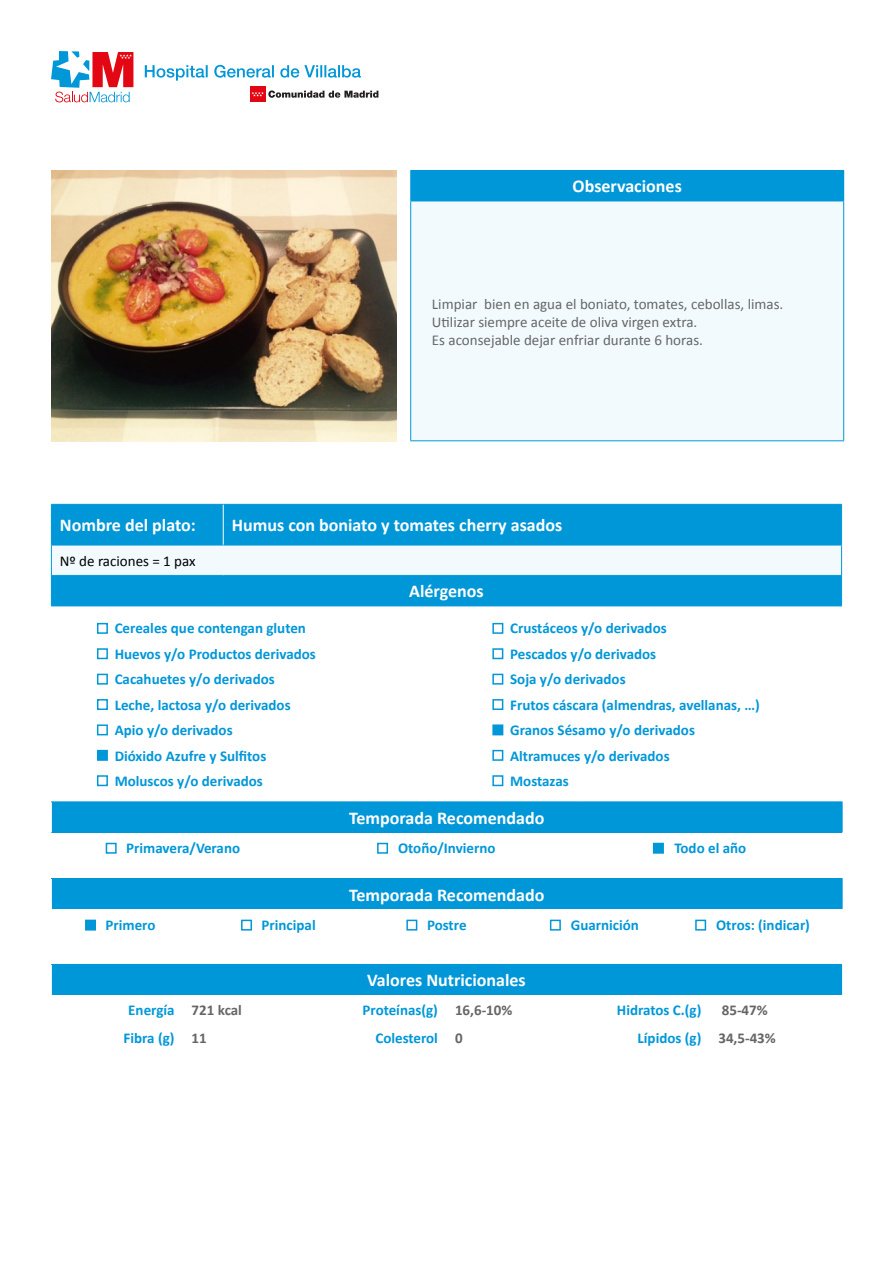
<style>
.page{position:relative;width:893px;height:1263px;background:#fff}
.page>*{position:absolute;margin:0;border:0;box-sizing:border-box;transform-origin:0 0}
.t1{font:700 18px "Calibri";color:#fff}
.t2{font:700 15px "Calibri";color:#0097d9}
.t3{font:15px "Calibri";color:#666}
.t4{font:700 15px "Calibri";color:#666}
.t5{font:15px "Calibri";color:#000}
</style>
<div class="page">
<div style="left:411px;top:170px;width:433px;height:31px;background:#0097d9"></div>
<div style="left:411px;top:201px;width:433px;height:240px;background:#f2fafd"></div>
<hr style="left:410px;top:201px;width:1px;height:239px;background:#0097d9">
<hr style="left:843px;top:201px;width:1px;height:239px;background:#0097d9">
<hr style="left:410px;top:440px;width:434px;height:1px;background:#0097d9">
<hr style="left:410px;top:170px;width:434px;height:1px;background:#0097d9">
<hr style="left:410px;top:171px;width:1px;height:30px;background:#0097d9">
<hr style="left:410px;top:201px;width:434px;height:1px;background:#0097d9">
<img style="left:51px;top:170px;width:345px;height:271px">
<div style="left:51px;top:802px;width:791px;height:30px;background:#0097d9"></div>
<hr style="left:51px;top:801px;width:264px;height:1px;background:#0097d9">
<hr style="left:315px;top:801px;width:264px;height:1px;background:#0097d9">
<hr style="left:579px;top:801px;width:263px;height:1px;background:#0097d9">
<hr style="left:842px;top:802px;width:1px;height:30px;background:#0097d9">
<hr style="left:51px;top:802px;width:1px;height:30px;background:#fff">
<div style="left:51px;top:878px;width:791px;height:31px;background:#0097d9"></div>
<hr style="left:842px;top:879px;width:1px;height:30px;background:#0097d9">
<hr style="left:51px;top:879px;width:1px;height:30px;background:#fff">
<div style="left:51px;top:964px;width:791px;height:31px;background:#0097d9"></div>
<hr style="left:51px;top:965px;width:1px;height:30px;background:#fff">
<div style="left:97px;top:623px;width:11px;height:11px;border:2px solid #0097d9"></div>
<div style="left:492px;top:623px;width:11px;height:11px;border:2px solid #0097d9"></div>
<div style="left:97px;top:648px;width:11px;height:11px;border:2px solid #0097d9"></div>
<div style="left:492px;top:648px;width:11px;height:11px;border:2px solid #0097d9"></div>
<div style="left:97px;top:674px;width:11px;height:11px;border:2px solid #0097d9"></div>
<div style="left:492px;top:674px;width:11px;height:11px;border:2px solid #0097d9"></div>
<div style="left:97px;top:699px;width:11px;height:11px;border:2px solid #0097d9"></div>
<div style="left:492px;top:699px;width:11px;height:11px;border:2px solid #0097d9"></div>
<div style="left:97px;top:724px;width:11px;height:11px;border:2px solid #0097d9"></div>
<div style="left:492px;top:724px;width:11px;height:11px;background:#0097d9;border:2px solid #0097d9"></div>
<div style="left:97px;top:750px;width:11px;height:11px;background:#0097d9;border:2px solid #0097d9"></div>
<div style="left:492px;top:750px;width:11px;height:11px;border:2px solid #0097d9"></div>
<div style="left:97px;top:775px;width:11px;height:11px;border:2px solid #0097d9"></div>
<div style="left:106px;top:843px;width:11px;height:11px;border:2px solid #0097d9"></div>
<div style="left:85px;top:920px;width:11px;height:10px;background:#0097d9"></div>
<div style="left:241px;top:920px;width:11px;height:10px;border:2px solid #0097d9"></div>
<div style="left:406px;top:920px;width:11px;height:10px;border:2px solid #0097d9"></div>
<div style="left:550px;top:920px;width:11px;height:10px;border:2px solid #0097d9"></div>
<div style="left:695px;top:920px;width:11px;height:10px;border:2px solid #0097d9"></div>
<div style="left:377px;top:843px;width:11px;height:11px;border:2px solid #0097d9"></div>
<div style="left:653px;top:843px;width:11px;height:11px;background:#0097d9;border:2px solid #0097d9"></div>
<div style="left:492px;top:775px;width:11px;height:11px;border:2px solid #0097d9"></div>
<div style="left:250px;top:87px;width:15px;height:15px;background:#e30613"></div>
<svg style="left:251px;top:90px;width:127px;height:8px"></svg>
<svg style="left:51px;top:51px;width:82px;height:51px"></svg>
<svg style="left:145px;top:65px;width:216px;height:16px"></svg>
<div style="left:52px;top:505px;width:789px;height:100px;background:#0097d9"></div>
<div style="left:51px;top:545px;width:791px;height:30px;background:#f2fafd"></div>
<hr style="left:51px;top:504px;width:172px;height:1px;background:#0097d9">
<hr style="left:51px;top:505px;width:1px;height:40px;background:#0097d9">
<hr style="left:223px;top:504px;width:619px;height:1px;background:#0097d9">
<hr style="left:841px;top:505px;width:1px;height:40px;background:#0097d9">
<hr style="left:51px;top:545px;width:172px;height:1px;background:#0097d9">
<hr style="left:51px;top:545px;width:1px;height:30px;background:#0097d9">
<hr style="left:223px;top:545px;width:619px;height:1px;background:#0097d9">
<hr style="left:841px;top:545px;width:1px;height:30px;background:#0097d9">
<hr style="left:51px;top:575px;width:172px;height:1px;background:#0097d9">
<svg style="left:51px;top:576px;width:1px;height:29px"></svg>
<hr style="left:223px;top:575px;width:619px;height:1px;background:#0097d9">
<svg style="left:841px;top:576px;width:1px;height:29px"></svg>
<hr style="left:51px;top:605px;width:172px;height:1px;background:#0097d9">
<hr style="left:223px;top:605px;width:619px;height:1px;background:#0097d9">
<hr style="left:223px;top:505px;width:1px;height:40px;background:#fff">
<p class="t1" style="left:573px;top:175px;width:111px">Observaciones</p>
<p class="t3" style="left:432px;top:294px;width:353px">Limpiar bien en agua el boniato, tomates, cebollas, limas.</p>
<p class="t3" style="left:432px;top:312px;width:267px">Utilizar siempre aceite de oliva virgen extra.</p>
<p class="t3" style="left:432px;top:330px;width:272px">Es aconsejable dejar enfriar durante 6 horas.</p>
<p class="t1" style="left:60px;top:514px;width:137px">Nombre del plato:</p>
<p class="t1" style="left:232px;top:514px;width:332px">Humus con boniato y tomates cherry asados</p>
<p class="t5" style="left:60px;top:551px;width:137px">Nº de raciones = 1 pax</p>
<p class="t1" style="left:409px;top:580px;width:76px">Alérgenos</p>
<p class="t2" style="left:115px;top:619px;width:193px">Cereales que contengan gluten</p>
<p class="t2" style="left:115px;top:644px;width:203px">Huevos y/o Productos derivados</p>
<p class="t2" style="left:115px;top:670px;width:162px">Cacahuetes y/o derivados</p>
<p class="t2" style="left:115px;top:695px;width:177px">Leche, lactosa y/o derivados</p>
<p class="t2" style="left:115px;top:721px;width:119px">Apio y/o derivados</p>
<p class="t2" style="left:115px;top:746px;width:153px">Dióxido Azufre y Sulfitos</p>
<p class="t2" style="left:115px;top:772px;width:150px">Moluscos y/o derivados</p>
<p class="t2" style="left:510px;top:619px;width:158px">Crustáceos y/o derivados</p>
<p class="t2" style="left:510px;top:644px;width:148px">Pescados y/o derivados</p>
<p class="t2" style="left:510px;top:670px;width:117px">Soja y/o derivados</p>
<p class="t2" style="left:510px;top:695px;width:251px">Frutos cáscara (almendras, avellanas, …)</p>
<p class="t2" style="left:510px;top:721px;width:186px">Granos Sésamo y/o derivados</p>
<p class="t2" style="left:510px;top:746px;width:161px">Altramuces y/o derivados</p>
<p class="t2" style="left:510px;top:772px;width:60px">Mostazas</p>
<p class="t1" style="left:349px;top:806px;width:197px">Temporada Recomendado</p>
<p class="t2" style="left:126px;top:839px;width:115px">Primavera/Verano</p>
<p class="t2" style="left:398px;top:839px;width:99px">Otoño/Invierno</p>
<p class="t2" style="left:674px;top:839px;width:73px">Todo el año</p>
<p class="t1" style="left:349px;top:883px;width:197px">Temporada Recomendado</p>
<p class="t2" style="left:105px;top:915px;width:51px">Primero</p>
<p class="t2" style="left:262px;top:915px;width:56px">Principal</p>
<p class="t2" style="left:427px;top:915px;width:41px">Postre</p>
<p class="t2" style="left:571px;top:915px;width:70px">Guarnición</p>
<p class="t2" style="left:716px;top:915px;width:95px">Otros: (indicar)</p>
<p class="t1" style="left:367px;top:969px;width:160px">Valores Nutricionales</p>
<p class="t2" style="left:128px;top:1000px;width:48px">Energía</p>
<p class="t4" style="left:192px;top:1000px;width:52px">721 kcal</p>
<p class="t2" style="left:363px;top:1000px;width:77px">Proteínas(g)</p>
<p class="t4" style="left:455px;top:1000px;width:59px">16,6-10%</p>
<p class="t2" style="left:617px;top:1000px;width:86px">Hidratos C.(g)</p>
<p class="t4" style="left:722px;top:1000px;width:47px">85-47%</p>
<p class="t2" style="left:124px;top:1028px;width:52px">Fibra (g)</p>
<p class="t4" style="left:192px;top:1028px;width:17px">11</p>
<p class="t2" style="left:375px;top:1028px;width:64px">Colesterol</p>
<p class="t4" style="left:455px;top:1028px;width:9px">0</p>
<p class="t2" style="left:638px;top:1028px;width:65px">Lípidos (g)</p>
<p class="t4" style="left:718px;top:1028px;width:59px">34,5-43%</p>
</div>
